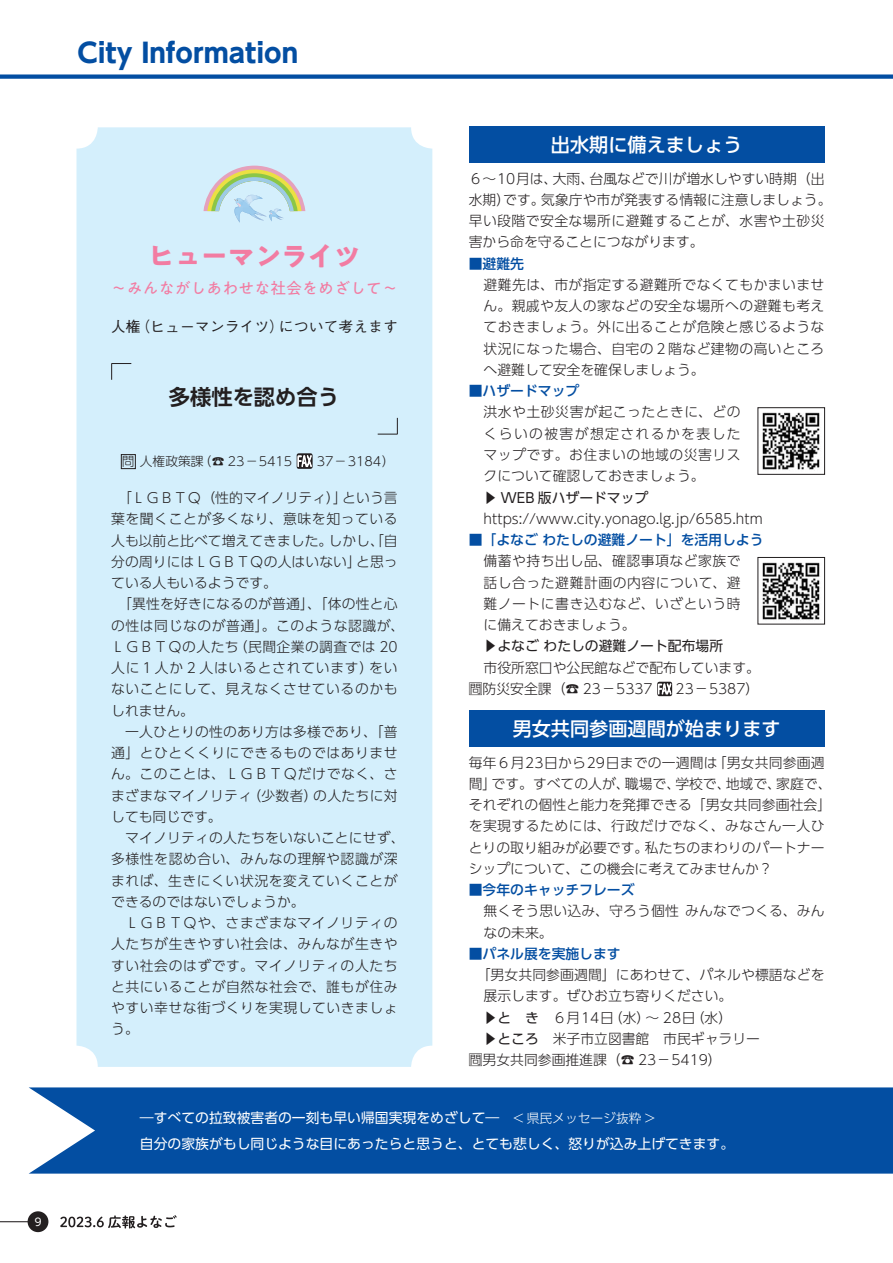
<style>
.page{position:relative;width:893px;height:1263px;background:#fff}
.page>*{position:absolute;margin:0;border:0;box-sizing:border-box;transform-origin:0 0}
.t1{font:26.55px "UD Shin Go Pro Bold 90 msp RKSJ H";color:#034ea2}
.t2{font:26.25px "PA1 Gothic Std Bold 90 msp RKSJ H";color:#f27ca2}
.t3{font:21.3px "UD Shin Go Pro De Bold 90 msp RKSJ H";color:#231f20}
.t4{font:19.2px "UD Shin Go Pro Medium 90 msp RKSJ H";color:#fff}
.t5{font:15.75px "PA1 Gothic Std Regular 90 msp RKSJ H";color:#f27ca2}
.t6{font:14.7px "Gothic BBB Pro Medium 90 msp RKSJ H";color:#231f20}
.t7{font:13.8px/21.3px "UD Shin Go Pro Light 90 msp RKSJ H";letter-spacing:.015em;color:#231f20}
.t8{font:13.8px "UD Shin Go Pro Light 90 msp RKSJ H";letter-spacing:.04em;color:#231f20}
.t9{font:13.8px/25.5px "UD Shin Go Pro Regular 90 msp RKSJ H";color:#fff}
.t10{font:13.8px "UD Shin Go Pro Medium 90 msp RKSJ H";color:#034ea2}
.t11{font:13.8px "UD Shin Go Pro Regular 90 msp RKSJ H";color:#231f20}
.t12{font:13.8px "UD Shin Go Pro Light 90 msp RKSJ H";letter-spacing:.05em;color:#231f20}
.t13{font:13.8px "UD Shin Go Pro Light 90 msp RKSJ H";letter-spacing:.045em;color:#231f20}
.t14{font:12.45px "UD Shin M Go Pro Light 90 msp RKSJ H";color:#231f20}
.t15{font:10.65px "UD Shin Go Pro Regular 90 msp RKSJ H";color:#fff}
.s1{font-family:"UD Shin Go Pro Regular 90 msp RKSJ H"}
.s2{font-family:"UD Shin Go Pro Light 90 msp RKSJ H";font-size:12.75px}
</style>
<div class="page">
<div style="left:0;top:74px;width:893px;height:5px;background:#034ea2"></div>
<div style="left:76px;top:127px;width:356px;height:940px;background:#d4effc;border-radius:21px"></div>
<div style="left:121px;top:454px;width:15px;height:15px;border:1px solid #231f20"></div>
<svg style="left:297px;top:453px;width:16px;height:16px"></svg>
<svg style="left:297px;top:453px;width:15px;height:16px"></svg>
<svg style="left:378px;top:418px;width:20px;height:17px"></svg>
<svg style="left:111px;top:363px;width:20px;height:17px"></svg>
<svg style="left:203px;top:166px;width:102px;height:57px"></svg>
<svg style="left:29px;top:1087px;width:864px;height:87px;background:#1158a7"></svg>
<svg style="left:60px;top:1215px;width:117px;height:14px"></svg>
<hr style="left:0;top:1221px;width:30px;height:1px;background:#231f20">
<div style="left:28px;top:1211px;width:20px;height:21px;background:#231f20;border-radius:50%"></div>
<div style="left:469px;top:127px;width:355px;height:36px;background:#034ea2"></div>
<svg style="left:657px;top:682px;width:15px;height:14px"></svg>
<svg style="left:658px;top:681px;width:13px;height:16px"></svg>
<img style="left:762px;top:562px;width:58px;height:58px">
<div style="left:758px;top:557px;width:67px;height:67px;border:1px solid #231f20"></div>
<img style="left:762px;top:412px;width:58px;height:59px">
<div style="left:758px;top:407px;width:67px;height:68px;border:1px solid #231f20"></div>
<div style="left:469px;top:711px;width:355px;height:36px;background:#034ea2"></div>
<p class="t15" style="left:33px;top:1218px;width:12px">９</p>
<h1 class="t1" style="left:78px;top:43px;width:222px">City Information</h1>
<h2 class="t2" style="left:148px;top:246px;width:214px">ヒューマンライツ</h2>
<p class="t5" style="left:111px;top:282px;width:289px">～みんながしあわせな社会をめざして～</p>
<p class="t6" style="left:111px;top:321px;width:289px">人権（ヒューマンライツ）について考えます</p>
<h3 class="t3" style="left:169px;top:389px;width:172px">多様性を認め合う</h3>
<p class="t14" style="left:122px;top:456px;width:172px">問人権政策課（☎ 23－5415</p>
<p class="t14" style="left:317px;top:456px;width:79px">37－3184）</p>
<p class="t7" style="left:118px;top:489px;width:281px">「ＬＧＢＴＱ（性的マイノリティ）」という言</p>
<p class="t8" style="left:111px;top:514px;width:288px">葉を聞くことが多くなり、意味を知っている</p>
<p class="t7" style="left:111px;top:532px;width:288px">人も以前と比べて増えてきました。しかし、「自</p>
<p class="t7" style="left:111px;top:553px;width:288px">分の周りにはＬＧＢＴＱの人はいない」と思っ</p>
<p class="t7" style="left:111px;top:574px;width:167px">ている人もいるようです。</p>
<p class="t7" style="left:118px;top:595px;width:281px">「異性を好きになるのが普通」、「体の性と心</p>
<p class="t8" style="left:111px;top:620px;width:295px">の性は同じなのが普通」。このような認識が、</p>
<p class="t7" style="left:111px;top:638px;width:288px">ＬＧＢＴＱの人たち（民間企業の調査では 20</p>
<p class="t12" style="left:111px;top:663px;width:288px">人に１人か 2 人はいるとされています）をい</p>
<p class="t8" style="left:111px;top:684px;width:288px">ないことにして、見えなくさせているのかも</p>
<p class="t7" style="left:111px;top:702px;width:84px">しれません。</p>
<p class="t7" style="left:111px;top:723px;width:288px">　一人ひとりの性のあり方は多様であり、「普</p>
<p class="t8" style="left:111px;top:748px;width:288px">通」とひとくくりにできるものではありませ</p>
<p class="t13" style="left:111px;top:769px;width:288px">ん。このことは、ＬＧＢＴＱだけでなく、さ</p>
<p class="t7" style="left:111px;top:787px;width:288px">まざまなマイノリティ（少数者）の人たちに対</p>
<p class="t7" style="left:111px;top:808px;width:112px">しても同じです。</p>
<p class="t7" style="left:111px;top:829px;width:295px">　マイノリティの人たちをいないことにせず、</p>
<p class="t8" style="left:111px;top:854px;width:288px">多様性を認め合い、みんなの理解や認識が深</p>
<p class="t8" style="left:111px;top:875px;width:288px">まれば、生きにくい状況を変えていくことが</p>
<p class="t7" style="left:111px;top:893px;width:195px">できるのではないでしょうか。</p>
<p class="t8" style="left:111px;top:918px;width:288px">　ＬＧＢＴＱや、さまざまなマイノリティの</p>
<p class="t8" style="left:111px;top:939px;width:288px">人たちが生きやすい社会は、みんなが生きや</p>
<p class="t8" style="left:111px;top:960px;width:288px">すい社会のはずです。マイノリティの人たち</p>
<p class="t8" style="left:111px;top:982px;width:288px">と共にいることが自然な社会で、誰もが住み</p>
<p class="t8" style="left:111px;top:1003px;width:288px">やすい幸せな街づくりを実現していきましょ</p>
<p class="t7" style="left:111px;top:1021px;width:29px">う。</p>
<h3 class="t4" style="left:551px;top:138px;width:193px">出水期に備えましょう</h3>
<p class="t7" style="left:469px;top:170px;width:364px">６～10月は、大雨、台風などで川が増水しやすい時期（出水期）です。気象庁や市が発表する情報に注意しましょう。早い段階で安全な場所に避難することが、水害や土砂災害から命を守ることにつながります。</p>
<p class="t10" style="left:469px;top:258px;width:57px">■避難先</p>
<p class="t7" style="left:484px;top:276px;width:342px;text-align:justify">避難先は、市が指定する避難所でなくてもかまいません。親戚や友人の家などの安全な場所への避難も考えておきましょう。外に出ることが危険と感じるような状況になった場合、自宅の２階など建物の高いところへ避難して安全を確保しましょう。</p>
<p class="t10" style="left:469px;top:386px;width:112px">■ハザードマップ</p>
<p class="t7" style="left:484px;top:404px;width:259px;text-align:justify">洪水や土砂災害が起こったときに、どのくらいの被害が想定されるかを表したマップです。お住まいの地域の災害リスクについて確認しておきましょう。</p>
<p class="t11" style="left:484px;top:492px;width:166px">▶ WEB 版ハザードマップ</p>
<p class="t7" style="left:484px;top:510px;width:281px">https://www.city.yonago.lg.jp/6585.htm</p>
<p class="t10" style="left:469px;top:535px;width:296px">■「よなご わたしの避難ノート」を活用しよう</p>
<p class="t7" style="left:484px;top:552px;width:259px;text-align:justify">備蓄や持ち出し品、確認事項など家族で話し合った避難計画の内容について、避難ノートに書き込むなど、いざという時に備えておきましょう。</p>
<p class="t11" style="left:484px;top:641px;width:241px">▶よなご わたしの避難ノート配布場所</p>
<p class="t7" style="left:469px;top:658px;width:293px;text-indent:15px">市役所窓口や公民館などで配布しています。問防災安全課（☎ 23－5337</p>
<p class="t7" style="left:675px;top:680px;width:85px">23－5387）</p>
<h3 class="t4" style="left:513px;top:722px;width:269px">男女共同参画週間が始まります</h3>
<p class="t7" style="left:469px;top:754px;width:364px">毎年６月23日から29日までの一週間は「男女共同参画週間」です。すべての人が、職場で、学校で、地域で、家庭で、それぞれの個性と能力を発揮できる「男女共同参画社会」を実現するためには、行政だけでなく、みなさん一人ひとりの取り組みが必要です。私たちのまわりのパートナーシップについて、この機会に考えてみませんか？</p>
<p class="t10" style="left:469px;top:885px;width:167px">■今年のキャッチフレーズ</p>
<p class="t7" style="left:484px;top:902px;width:342px">無くそう思い込み、守ろう個性 みんなでつくる、みんなの未来。</p>
<p class="t10" style="left:469px;top:949px;width:154px">■パネル展を実施します</p>
<p class="t7" style="left:477px;top:966px;width:349px">「男女共同参画週間」にあわせて、パネルや標語などを</p>
<p class="t7" style="left:484px;top:987px;width:250px">展示します。ぜひお立ち寄りください。</p>
<p class="t7" style="left:484px;top:1009px;width:250px"><span class="s1">▶と き</span>　６月14日（水）～ 28日（水）</p>
<p class="t7" style="left:484px;top:1030px;width:278px"><span class="s1">▶ところ</span>　米子市立図書館　市民ギャラリー</p>
<p class="t7" style="left:469px;top:1051px;width:255px">問男女共同参画推進課（☎ 23－5419）</p>
<p class="t9" style="left:140px;top:1107px;width:596px">―すべての拉致被害者の一刻も早い帰国実現をめざして―　<span class="s2">&lt; 県民メッセージ抜粋 &gt;<br></span>自分の家族がもし同じような目にあったらと思うと、とても悲しく、怒りが込み上げてきます。</p>
</div>
